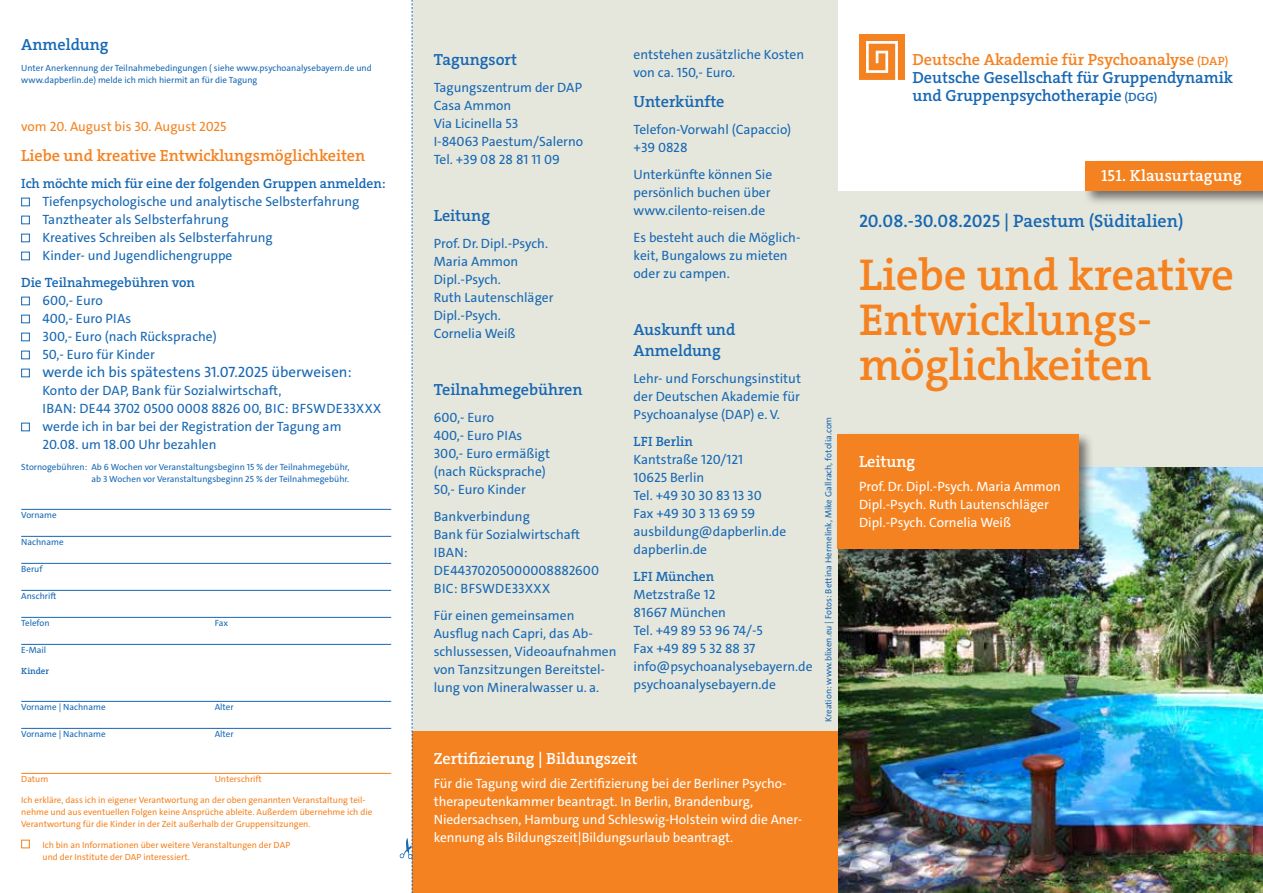
<style>
.page{position:relative;width:1263px;height:893px;background:#fff}
.page>*{position:absolute;margin:0;border:0;box-sizing:border-box;transform-origin:0 0}
.t1{font:600 45px/45px "The Serif";color:#f58220}
.t2{font:600 18px "The Serif";color:#1768b4}
.t3{font:600 16.2px/18px "The Serif";color:#1768b4}
.t4{font:600 16.2px "The Serif";color:#fff}
.t5{font:600 16.2px "The Serif";color:#f58220}
.t6{font:15px "The Sans";color:#1768b4}
.t7{font:13.5px/18px "The Sans";color:#1768b4}
.t8{font:13.5px/18px "The Sans";letter-spacing:-.005em;color:#fff}
.t9{font:600 13.5px "The Serif";color:#1768b4}
.t10{font:13.5px "The Sans";color:#f58220}
.t11{font:9px/12px "The Sans";color:#1768b4}
.t12{font:9px/12px "The Sans";color:#f58220}
.t13{font:600 9px "The Serif";color:#1768b4}
.s1{color:#f58220}
.s2{font-size:12px;color:#f58220}
.s3{font-size:12px}
</style>
<div class="page">
<div style="left:838px;top:191px;width:425px;height:596px;background:#e6e7dc"></div>
<img style="left:838px;top:467px;width:425px;height:426px">
<div style="left:412px;top:0;width:426px;height:893px;background:#e6e7dc"></div>
<svg style="left:859px;top:34px;width:46px;height:46px;background:#f69b4c"></svg>
<div style="left:412px;top:731px;width:426px;height:162px;background:#f58220"></div>
<div style="left:1083px;top:159px;width:180px;height:48px;background:#231f20;opacity:.6"></div>
<div style="left:1086px;top:162px;width:177px;height:29px;background:#f58220"></div>
<hr style="left:21px;top:509px;width:370px;height:1px;background:#1768b4">
<hr style="left:21px;top:536px;width:370px;height:1px;background:#1768b4">
<hr style="left:21px;top:563px;width:370px;height:1px;background:#1768b4">
<hr style="left:21px;top:590px;width:370px;height:1px;background:#1768b4">
<hr style="left:21px;top:617px;width:370px;height:1px;background:#1768b4">
<hr style="left:21px;top:644px;width:370px;height:1px;background:#1768b4">
<hr style="left:21px;top:701px;width:370px;height:1px;background:#1768b4">
<hr style="left:21px;top:728px;width:370px;height:1px;background:#1768b4">
<hr style="left:21px;top:773px;width:370px;height:1px;background:#f58220">
<div style="left:21px;top:198px;width:9px;height:8px;border:1px solid #1768b4"></div>
<div style="left:21px;top:216px;width:9px;height:8px;border:1px solid #1768b4"></div>
<div style="left:21px;top:234px;width:9px;height:8px;border:1px solid #1768b4"></div>
<div style="left:21px;top:252px;width:9px;height:8px;border:1px solid #1768b4"></div>
<div style="left:21px;top:297px;width:9px;height:8px;border:1px solid #1768b4"></div>
<div style="left:21px;top:315px;width:9px;height:8px;border:1px solid #1768b4"></div>
<div style="left:21px;top:333px;width:9px;height:8px;border:1px solid #1768b4"></div>
<div style="left:21px;top:351px;width:9px;height:8px;border:1px solid #1768b4"></div>
<div style="left:21px;top:369px;width:9px;height:8px;border:1px solid #1768b4"></div>
<div style="left:21px;top:423px;width:9px;height:8px;border:1px solid #1768b4"></div>
<div style="left:21px;top:840px;width:9px;height:8px;border:1px solid #f58220"></div>
<svg style="left:400px;top:0;width:13px;height:893px"></svg>
<div style="left:834px;top:431px;width:260px;height:133px;background:#231f20;opacity:.6"></div>
<div style="left:838px;top:434px;width:241px;height:114px;background:#f58220"></div>
<p class="t3" style="left:21px;top:36px;width:89px">Anmeldung</p>
<p class="t11" style="left:21px;top:62px;width:352px">Unter Anerkennung der Teilnahmebedingungen ( siehe www.psychoanalysebayern.de und www.dapberlin.de) melde ich mich hiermit an für die Tagung</p>
<p class="t10" style="left:21px;top:118px;width:207px">vom 20. August bis 30. August 2025</p>
<p class="t5" style="left:21px;top:145px;width:346px">Liebe und kreative Entwicklungsmöglichkeiten</p>
<p class="t9" style="left:21px;top:175px;width:366px">Ich möchte mich für eine der folgenden Gruppen anmelden:</p>
<p class="t7" style="left:43px;top:193px;width:318px">Tiefenpsychologische und analytische Selbsterfahrung Tanztheater als Selbsterfahrung<br>Kreatives Schreiben als Selbsterfahrung<br>Kinder- und Jugendlichengruppe</p>
<p class="t9" style="left:21px;top:274px;width:175px">Die Teilnahmegebühren von</p>
<p class="t7" style="left:43px;top:292px;width:176px">600,- Euro<br>400,- Euro PIAs<br>300,- Euro (nach Rücksprache)<br>50,- Euro für Kinder</p>
<p class="t6" style="left:43px;top:362px;width:311px">werde ich bis spätestens 31.07.2025 überweisen:</p>
<p class="t7" style="left:43px;top:382px;width:340px">Konto der DAP, Bank für Sozialwirtschaft,<br>IBAN: DE44 3702 0500 0008 8826 00, BIC: BFSWDE33XXX werde ich in bar bei der Registration der Tagung am<br>20.08. um 18.00 Uhr bezahlen</p>
<p class="t11" style="left:21px;top:461px;width:330px;text-align:right">Stornogebühren: Ab 6 Wochen vor Veranstaltungsbeginn 15 % der Teilnahmegebühr, ab 3 Wochen vor Veranstaltungsbeginn 25 % der Teilnahmegebühr.</p>
<p class="t11" style="left:21px;top:509px;width:37px">Vorname</p>
<p class="t11" style="left:21px;top:536px;width:44px">Nachname</p>
<p class="t11" style="left:21px;top:563px;width:23px">Beruf</p>
<p class="t11" style="left:21px;top:590px;width:37px">Anschrift</p>
<p class="t11" style="left:21px;top:617px;width:30px">Telefon</p>
<p class="t11" style="left:215px;top:617px;width:15px">Fax</p>
<p class="t11" style="left:21px;top:644px;width:27px">E-Mail</p>
<p class="t13" style="left:21px;top:665px;width:29px">Kinder</p>
<p class="t11" style="left:21px;top:701px;width:86px">Vorname | Nachname</p>
<p class="t11" style="left:215px;top:701px;width:20px">Alter</p>
<p class="t11" style="left:21px;top:728px;width:86px">Vorname | Nachname</p>
<p class="t11" style="left:215px;top:728px;width:20px">Alter</p>
<p class="t12" style="left:21px;top:773px;width:29px">Datum</p>
<p class="t12" style="left:215px;top:773px;width:49px">Unterschrift</p>
<p class="t12" style="left:21px;top:794px;width:353px">Ich erkläre, dass ich in eigener Verantwortung an der oben genannten Veranstaltung teil-- nehme und aus eventuellen Folgen keine Ansprüche ableite. Außerdem übernehme ich die<br>Verantwortung für die Kinder in der Zeit außerhalb der Gruppensitzungen.</p>
<p class="t12" style="left:43px;top:839px;width:249px">Ich bin an Informationen über weitere Veranstaltungen der DAP und der Institute der DAP interessiert.</p>
<p class="t3" style="left:434px;top:51px;width:85px">Tagungsort</p>
<p class="t7" style="left:434px;top:79px;width:151px">Tagungszentrum der DAP<br>Casa Ammon<br>Via Licinella 53<br>I-84063 Paestum/Salerno<br>Tel. +39 08 28 81 11 09</p>
<p class="t3" style="left:434px;top:207px;width:58px">Leitung</p>
<p class="t7" style="left:434px;top:235px;width:121px">Prof. Dr. Dipl.-Psych.<br>Maria Ammon<br>Dipl.-Psych.<br>Ruth Lautenschläger<br>Dipl.-Psych.<br>Cornelia Weiß</p>
<p class="t3" style="left:434px;top:381px;width:150px">Teilnahmegebühren</p>
<p class="t7" style="left:434px;top:409px;width:118px">600,- Euro<br>400,- Euro PIAs<br>300,- Euro ermäßigt (nach Rücksprache)<br>50,- Euro Kinder</p>
<p class="t7" style="left:434px;top:508px;width:167px">Bankverbindung<br>Bank für Sozialwirtschaft<br>IBAN:<br>DE44370205000008882600<br>BIC: BFSWDE33XXX</p>
<p class="t7" style="left:434px;top:607px;width:184px">Für einen gemeinsamen<br>Ausflug nach Capri, das Ab&shy;schlussessen, Videoaufnahmen von Tanzsitzungen Bereitstel&shy;lung von Mineralwasser u. a.</p>
<p class="t7" style="left:634px;top:46px;width:172px">entstehen zusätzliche Kosten von ca. 150,- Euro.</p>
<p class="t3" style="left:634px;top:93px;width:92px">Unterkünfte</p>
<p class="t7" style="left:634px;top:121px;width:159px">Telefon-Vorwahl (Capaccio) +39 0828</p>
<p class="t7" style="left:634px;top:166px;width:140px;text-align:justify">Unterkünfte können Sie persönlich buchen über www.cilento-reisen.de</p>
<p class="t7" style="left:634px;top:229px;width:168px">Es besteht auch die Möglich&shy;keit, Bungalows zu mieten oder zu campen.</p>
<p class="t3" style="left:634px;top:319px;width:103px;line-height:21px">Auskunft und<br>Anmeldung</p>
<p class="t7" style="left:634px;top:370px;width:169px;text-align:justify">Lehr- und Forschungsinstitut der Deutschen Akademie für Psychoanalyse (DAP) e. V.</p>
<p class="t9" style="left:634px;top:433px;width:61px">LFI Berlin</p>
<p class="t7" style="left:634px;top:451px;width:154px">Kantstraße 120/121<br>10625 Berlin<br>Tel. +49 30 30 83 13 30<br>Fax +49 30 3 13 69 59 ausbildung@dapberlin.de dapberlin.de</p>
<p class="t9" style="left:634px;top:568px;width:82px">LFI München</p>
<p class="t7" style="left:634px;top:586px;width:181px">Metzstraße 12<br>81667 München<br>Tel. +49 89 53 96 74/-5<br>Fax +49 89 5 32 88 37 info@psychoanalysebayern.de psychoanalysebayern.de</p>
<p class="t4" style="left:434px;top:748px;width:205px">Zertifizierung | Bildungszeit</p>
<p class="t8" style="left:434px;top:775px;width:370px">Für die Tagung wird die Zertifizierung bei der Berliner Psycho&shy;therapeutenkammer beantragt. In Berlin, Brandenburg, Niedersachsen, Hamburg und Schleswig-Holstein wird die Aner&shy;kennung als Bildungszeit|Bildungsurlaub beantragt.</p>
<p class="t11" style="left:823px;top:722px;width:307px;rotate:-90deg">Kreation: www.blixen.eu | Fotos: Bettina Hermelink, Mike Gallrach, fotolia.com</p>
<p class="t3" style="left:912px;top:51px;width:322px"><span class="s1">Deutsche Akademie für Psychoanalyse</span> <span class="s2">(DAP)<br></span>Deutsche Gesellschaft für Gruppendynamik und Gruppenpsychotherapie <span class="s3">(DGG)</span></p>
<p class="t4" style="left:1101px;top:165px;width:142px">151. Klausurtagung</p>
<h2 class="t2" style="left:859px;top:210px;width:326px">20.08.-30.08.2025 | Paestum (Süditalien)</h2>
<h1 class="t1" style="left:859px;top:253px;width:377px">Liebe und kreative<br>Entwicklungs&shy;möglichkeiten</h1>
<p class="t4" style="left:859px;top:451px;width:58px">Leitung</p>
<p class="t8" style="left:859px;top:478px;width:203px">Prof. Dr. Dipl.-Psych. Maria Ammon<br>Dipl.-Psych. Ruth Lautenschläger<br>Dipl.-Psych. Cornelia Weiß</p>
</div>
